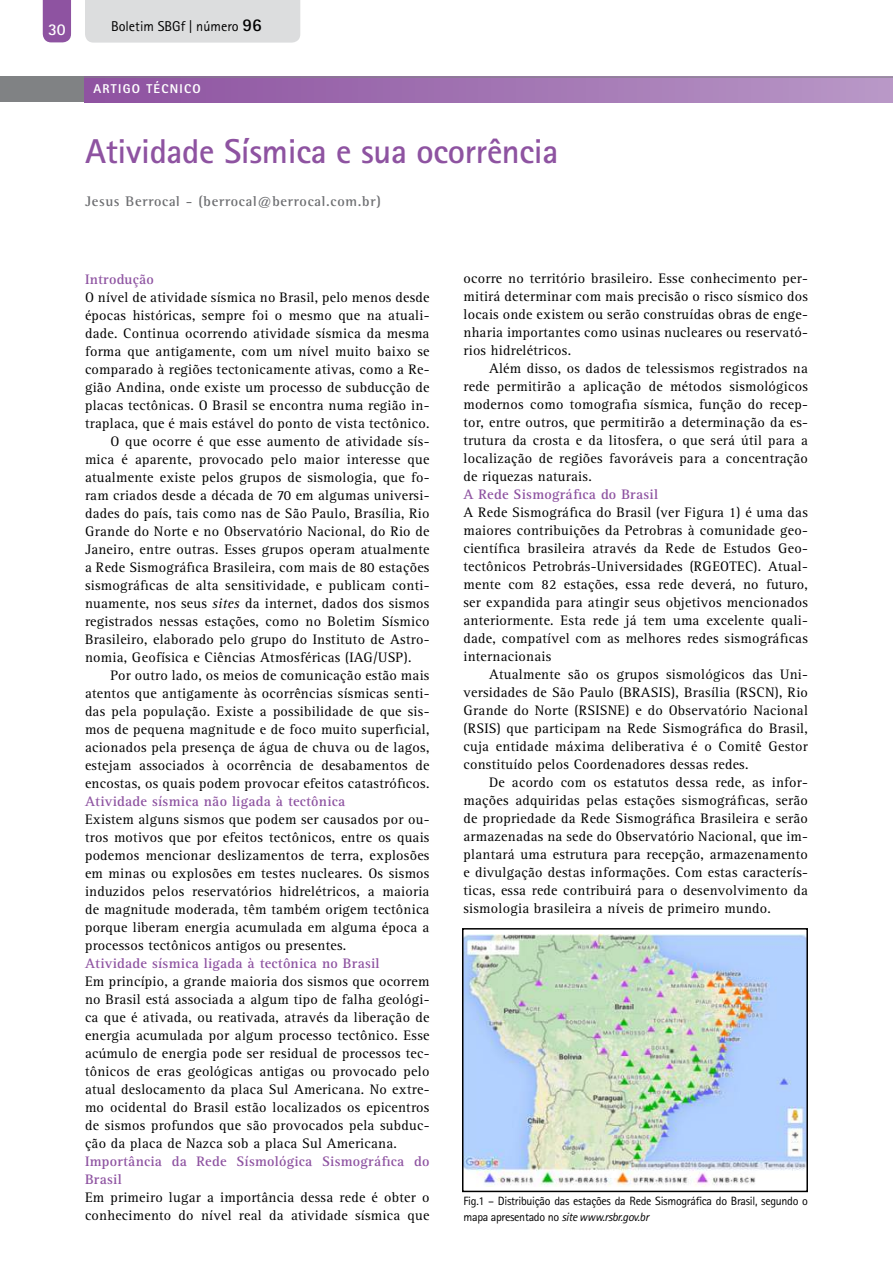
<style>
.page{position:relative;width:893px;height:1263px;background:#fff}
.page>*{position:absolute;margin:0;border:0;box-sizing:border-box;transform-origin:0 0}
.t1{font:34.5px "Rotis Sans Serif 65 Bold";letter-spacing:-.01em;color:#8e53a1}
.t2{font:16.5px "Rotis Sans Serif 65 Bold";color:#fff}
.t3{font:14.25px/18px "Rotis Serif";letter-spacing:.02em;color:#000;text-align:justify}
.t4{font:700 14.25px/18px "Rotis Serif";letter-spacing:.02em;color:#8e53a1}
.t5{font:14.25px "Rotis Semi Serif 65 Bold";letter-spacing:.05em;color:#6d6e71}
.t6{font:14.25px "Rotis Sans Serif";color:#000}
.t7{font:800 12.75px "Rotis Sans Serif";letter-spacing:.1em;color:#fff}
.t8{font:12px/15.8px "Rotis Sans Serif";letter-spacing:-.025em;color:#000}
.s1{font-family:"Rotis Sans Serif 65 Bold";font-size:18px}
.s2{font-style:italic}
</style>
<div class="page">
<div style="left:85px;top:0;width:215px;height:43px;background:#dcddde"></div>
<svg style="left:43px;top:0;width:28px;height:42px"></svg>
<svg style="left:0;top:76px;width:893px;height:27px;background:#9e76ad"></svg>
<img style="left:464px;top:935px;width:342px;height:251px">
<div style="left:462px;top:928px;width:346px;height:264px;border:1px solid #000"></div>
<p class="t2" style="left:48px;top:23px;width:19px">30</p>
<p class="t6" style="left:111px;top:20px;width:152px">Boletim SBGf | número <span class="s1">96</span></p>
<p class="t7" style="left:94px;top:84px;width:109px">ARTIGO TÉCNICO</p>
<h1 class="t1" style="left:85px;top:137px;width:475px">Atividade Sísmica e sua ocorrência</h1>
<p class="t5" style="left:85px;top:196px;width:297px">Jesus Berrocal - (berrocal@berrocal.com.br)</p>
<p class="t4" style="left:85px;top:271px;width:70px">Introdução</p>
<p class="t3" style="left:85px;top:289px;width:346px">O nível de atividade sísmica no Brasil, pelo menos desde</p>
<p class="t3" style="left:85px;top:307px;width:346px">épocas históricas, sempre foi o mesmo que na atuali-</p>
<p class="t3" style="left:85px;top:325px;width:346px">dade. Continua ocorrendo atividade sísmica da mesma</p>
<p class="t3" style="left:85px;top:343px;width:346px">forma que antigamente, com um nível muito baixo se</p>
<p class="t3" style="left:85px;top:361px;width:346px">comparado à regiões tectonicamente ativas, como a Re-</p>
<p class="t3" style="left:85px;top:379px;width:346px">gião Andina, onde existe um processo de subducção de</p>
<p class="t3" style="left:85px;top:397px;width:346px">placas tectônicas. O Brasil se encontra numa região in-</p>
<p class="t3" style="left:85px;top:415px;width:346px">traplaca, que é mais estável do ponto de vista tectônico.</p>
<p class="t3" style="left:111px;top:433px;width:320px">O que ocorre é que esse aumento de atividade sís-</p>
<p class="t3" style="left:85px;top:451px;width:346px">mica é aparente, provocado pelo maior interesse que</p>
<p class="t3" style="left:85px;top:469px;width:346px">atualmente existe pelos grupos de sismologia, que fo-</p>
<p class="t3" style="left:85px;top:487px;width:346px">ram criados desde a década de 70 em algumas universi-</p>
<p class="t3" style="left:85px;top:505px;width:346px">dades do país, tais como nas de São Paulo, Brasília, Rio</p>
<p class="t3" style="left:85px;top:523px;width:346px">Grande do Norte e no Observatório Nacional, do Rio de</p>
<p class="t3" style="left:85px;top:541px;width:346px">Janeiro, entre outras. Esses grupos operam atualmente</p>
<p class="t3" style="left:85px;top:559px;width:346px">a Rede Sismográfica Brasileira, com mais de 80 estações</p>
<p class="t3" style="left:85px;top:577px;width:346px">sismográficas de alta sensitividade, e publicam conti-</p>
<p class="t3" style="left:85px;top:595px;width:346px">nuamente, nos seus <span class="s2">sites</span> da internet, dados dos sismos</p>
<p class="t3" style="left:85px;top:613px;width:346px">registrados nessas estações, como no Boletim Sísmico</p>
<p class="t3" style="left:85px;top:631px;width:346px">Brasileiro, elaborado pelo grupo do Instituto de Astro-</p>
<p class="t3" style="left:85px;top:649px;width:328px">nomia, Geofísica e Ciências Atmosféricas (IAG/USP).</p>
<p class="t3" style="left:111px;top:667px;width:320px">Por outro lado, os meios de comunicação estão mais</p>
<p class="t3" style="left:85px;top:685px;width:346px">atentos que antigamente às ocorrências sísmicas senti-</p>
<p class="t3" style="left:85px;top:703px;width:346px">das pela população. Existe a possibilidade de que sis-</p>
<p class="t3" style="left:85px;top:721px;width:346px">mos de pequena magnitude e de foco muito superficial,</p>
<p class="t3" style="left:85px;top:739px;width:346px">acionados pela presença de água de chuva ou de lagos,</p>
<p class="t3" style="left:85px;top:757px;width:346px">estejam associados à ocorrência de desabamentos de</p>
<p class="t3" style="left:85px;top:775px;width:346px">encostas, os quais podem provocar efeitos catastróficos.</p>
<p class="t4" style="left:85px;top:793px;width:262px">Atividade sísmica não ligada à tectônica</p>
<p class="t3" style="left:85px;top:811px;width:346px">Existem alguns sismos que podem ser causados por ou&shy;tros motivos que por efeitos tectônicos, entre os quais podemos mencionar deslizamentos de terra, explosões em minas ou explosões em testes nucleares. Os sismos induzidos pelos reservatórios hidrelétricos, a maioria de magnitude moderada, têm também origem tectônica porque liberam energia acumulada em alguma época a processos tectônicos antigos ou presentes.</p>
<p class="t4" style="left:85px;top:955px;width:296px">Atividade sísmica ligada à tectônica no Brasil</p>
<p class="t3" style="left:85px;top:973px;width:346px">Em princípio, a grande maioria dos sismos que ocorrem no Brasil está associada a algum tipo de falha geológi&shy;ca que é ativada, ou reativada, através da liberação de energia acumulada por algum processo tectônico. Esse acúmulo de energia pode ser residual de processos tec&shy;tônicos de eras geológicas antigas ou provocado pelo atual deslocamento da placa Sul Americana. No extre&shy;mo ocidental do Brasil estão localizados os epicentros de sismos profundos que são provocados pela subduc&shy;ção da placa de Nazca sob a placa Sul Americana.</p>
<p class="t4" style="left:85px;top:1153px;width:346px">Importância da Rede Sísmológica Sismográfica do<br>Brasil</p>
<p class="t3" style="left:85px;top:1189px;width:346px">Em primeiro lugar a importância dessa rede é obter o conhecimento do nível real da atividade sísmica que</p>
<p class="t3" style="left:463px;top:270px;width:346px">ocorre no território brasileiro. Esse conhecimento per&shy;mitirá determinar com mais precisão o risco sísmico dos locais onde existem ou serão construídas obras de enge&shy;nharia importantes como usinas nucleares ou reservató&shy;rios hidrelétricos.</p>
<p class="t3" style="left:463px;top:360px;width:346px;text-indent:26px">Além disso, os dados de telessismos registrados na rede permitirão a aplicação de métodos sismológicos modernos como tomografia sísmica, função do recep&shy;tor, entre outros, que permitirão a determinação da es&shy;trutura da crosta e da litosfera, o que será útil para a localização de regiões favoráveis para a concentração de riquezas naturais.</p>
<p class="t4" style="left:463px;top:486px;width:196px">A Rede Sismográfica do Brasil</p>
<p class="t3" style="left:463px;top:504px;width:346px">A Rede Sismográfica do Brasil (ver Figura 1) é uma das maiores contribuições da Petrobras à comunidade geo&shy;científica brasileira através da Rede de Estudos Geo&shy;tectônicos Petrobrás-Universidades (RGEOTEC). Atual&shy;mente com 82 estações, essa rede deverá, no futuro, ser expandida para atingir seus objetivos mencionados anteriormente. Esta rede já tem uma excelente quali&shy;dade, compatível com as melhores redes sismográficas internacionais</p>
<p class="t3" style="left:463px;top:666px;width:346px;text-indent:26px">Atualmente são os grupos sismológicos das Uni&shy;versidades de São Paulo (BRASIS), Brasília (RSCN), Rio Grande do Norte (RSISNE) e do Observatório Nacional (RSIS) que participam na Rede Sismográfica do Brasil, cuja entidade máxima deliberativa é o Comitê Gestor constituído pelos Coordenadores dessas redes.</p>
<p class="t3" style="left:463px;top:774px;width:346px;text-indent:26px">De acordo com os estatutos dessa rede, as infor&shy;mações adquiridas pelas estações sismográficas, serão de propriedade da Rede Sismográfica Brasileira e serão armazenadas na sede do Observatório Nacional, que im&shy;plantará uma estrutura para recepção, armazenamento e divulgação destas informações. Com estas caracterís&shy;ticas, essa rede contribuirá para o desenvolvimento da sismologia brasileira a níveis de primeiro mundo.</p>
<p class="t8" style="left:463px;top:1194px;width:346px">Fig.1 – Distribuição das estações da Rede Sismográfica do Brasil, segundo o mapa apresentado no <span class="s2">site www.rsbr.gov.br</span></p>
</div>
